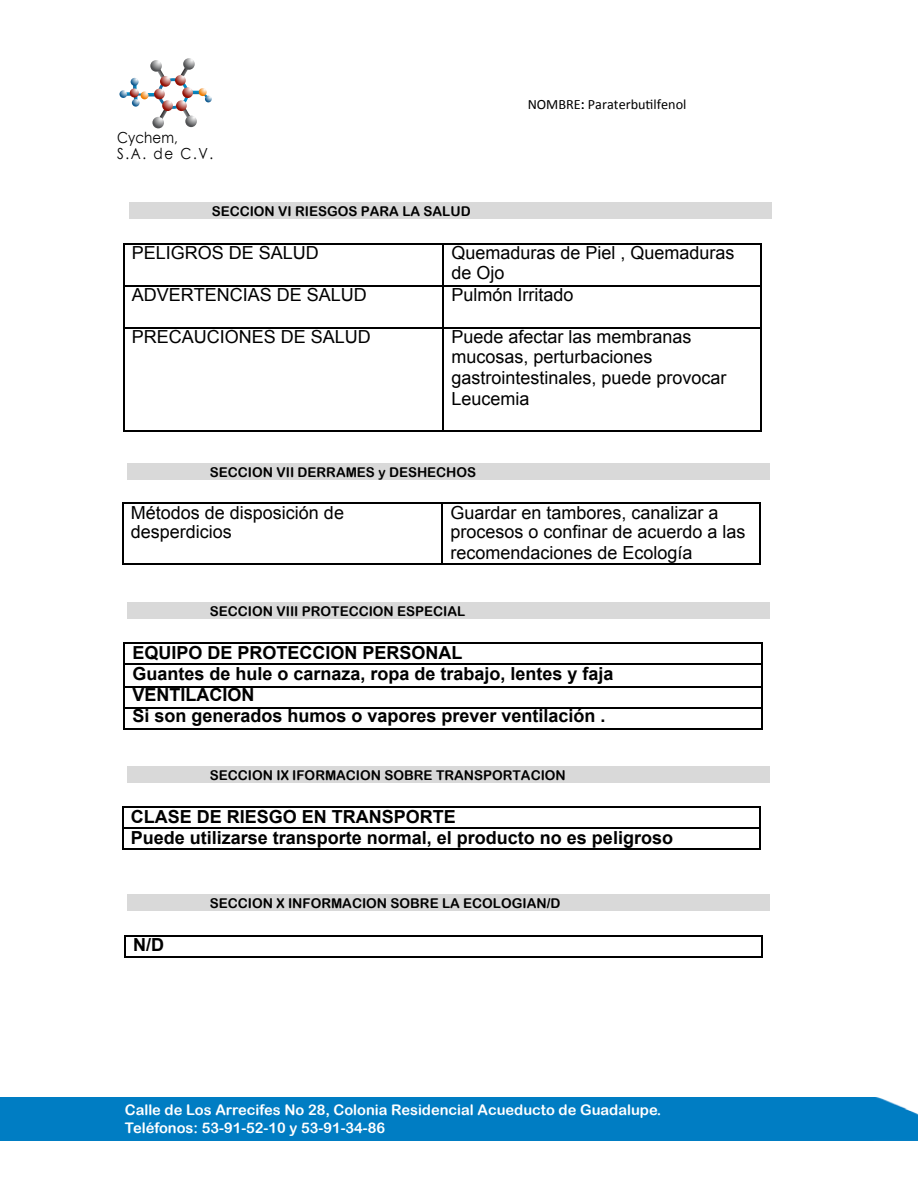
<style>
.page{position:relative;width:918px;height:1188px;background:#fff}
.page>*{position:absolute;margin:0;border:0;box-sizing:border-box;transform-origin:0 0}
.t1{font:18px/20.5px "Arial";color:#000}
.t2{font:700 18px/21px "Arial";color:#000}
.t3{font:15.3px/16.2px "Century Gothic";letter-spacing:.005em;color:#000;scale:.89 1}
.t4{font:14.7px/17.5px "Arial Rounded MT Bold";color:#fff}
.t5{font:14.25px "Calibri";color:#000}
.t6{font:13.5px "Arial Rounded MT Bold";color:#000}
</style>
<div class="page">
<div style="left:129px;top:203px;width:643px;height:16px;background:#d9d9d9"></div>
<hr style="left:124px;top:243px;width:318px;height:1px;background:#000">
<hr style="left:444px;top:243px;width:316px;height:1px;background:#000">
<hr style="left:123px;top:244px;width:1px;height:41px;background:#000">
<hr style="left:442px;top:244px;width:2px;height:41px;background:#000">
<hr style="left:760px;top:244px;width:2px;height:41px;background:#000">
<hr style="left:124px;top:285px;width:318px;height:1px;background:#000">
<hr style="left:444px;top:285px;width:316px;height:1px;background:#000">
<hr style="left:123px;top:286px;width:1px;height:41px;background:#000">
<hr style="left:442px;top:286px;width:2px;height:41px;background:#000">
<hr style="left:760px;top:286px;width:2px;height:41px;background:#000">
<hr style="left:124px;top:327px;width:318px;height:1px;background:#000">
<hr style="left:444px;top:327px;width:316px;height:1px;background:#000">
<hr style="left:123px;top:328px;width:1px;height:102px;background:#000">
<hr style="left:124px;top:430px;width:318px;height:2px;background:#000">
<hr style="left:442px;top:328px;width:2px;height:102px;background:#000">
<hr style="left:444px;top:430px;width:316px;height:2px;background:#000">
<hr style="left:760px;top:328px;width:2px;height:102px;background:#000">
<div style="left:128px;top:463px;width:642px;height:17px;background:#d9d9d9"></div>
<div style="left:128px;top:602px;width:642px;height:17px;background:#d9d9d9"></div>
<div style="left:128px;top:766px;width:642px;height:16px;background:#d9d9d9"></div>
<hr style="left:123px;top:502px;width:318px;height:2px;background:#000">
<hr style="left:443px;top:502px;width:316px;height:2px;background:#000">
<hr style="left:122px;top:504px;width:1px;height:60px;background:#000">
<hr style="left:123px;top:564px;width:318px;height:1px;background:#000">
<hr style="left:441px;top:504px;width:2px;height:60px;background:#000">
<hr style="left:443px;top:564px;width:316px;height:1px;background:#000">
<hr style="left:759px;top:504px;width:2px;height:60px;background:#000">
<hr style="left:125px;top:643px;width:636px;height:1px;background:#000">
<hr style="left:123px;top:644px;width:2px;height:20px;background:#000">
<hr style="left:125px;top:664px;width:636px;height:1px;background:#000">
<hr style="left:123px;top:665px;width:2px;height:21px;background:#000">
<hr style="left:125px;top:686px;width:636px;height:2px;background:#000">
<hr style="left:125px;top:707px;width:636px;height:2px;background:#000">
<svg style="left:123px;top:686px;width:2px;height:44px"></svg>
<hr style="left:125px;top:728px;width:636px;height:2px;background:#000">
<svg style="left:761px;top:643px;width:1px;height:87px"></svg>
<hr style="left:123px;top:806px;width:636px;height:2px;background:#000">
<hr style="left:123px;top:827px;width:636px;height:2px;background:#000">
<svg style="left:122px;top:806px;width:1px;height:44px"></svg>
<hr style="left:123px;top:848px;width:636px;height:2px;background:#000">
<svg style="left:759px;top:806px;width:2px;height:44px"></svg>
<div style="left:128px;top:895px;width:642px;height:16px;background:#d9d9d9"></div>
<hr style="left:124px;top:936px;width:2px;height:20px;background:#000">
<hr style="left:126px;top:935px;width:636px;height:1px;background:#000">
<hr style="left:126px;top:956px;width:636px;height:1px;background:#000">
<svg style="left:762px;top:935px;width:1px;height:22px"></svg>
<div style="left:0;top:1097px;width:918px;height:44px;background:#007dc3"></div>
<svg style="left:119px;top:58px;width:93px;height:70px"></svg>
<p class="t3" style="left:117px;top:129px;width:110px">Cychem,<br>S.A. de C.V.</p>
<p class="t5" style="left:528px;top:96px;width:160px">NOMBRE: Paraterbutilfenol</p>
<p class="t6" style="left:212px;top:203px;width:260px">SECCION VI RIESGOS PARA LA SALUD</p>
<p class="t1" style="left:132px;top:243px;width:189px">PELIGROS DE SALUD</p>
<p class="t1" style="left:451px;top:243px;width:285px;line-height:19.5px">Quemaduras de Piel , Quemaduras de Ojo</p>
<p class="t1" style="left:132px;top:285px;width:237px">ADVERTENCIAS DE SALUD</p>
<p class="t1" style="left:451px;top:285px;width:124px">Pulmón Irritado</p>
<p class="t1" style="left:132px;top:327px;width:241px">PRECAUCIONES DE SALUD</p>
<p class="t1" style="left:451px;top:327px;width:277px">Puede afectar las membranas mucosas, perturbaciones gastrointestinales, puede provocar<br>Leucemia</p>
<p class="t6" style="left:210px;top:464px;width:268px">SECCION VII DERRAMES y DESHECHOS</p>
<p class="t1" style="left:131px;top:503px;width:215px;line-height:19.5px">Métodos de disposición de desperdicios</p>
<p class="t1" style="left:450px;top:502px;width:297px">Guardar en tambores, canalizar a procesos o confinar de acuerdo a las recomendaciones de Ecología</p>
<p class="t6" style="left:210px;top:603px;width:257px">SECCION VIII PROTECCION ESPECIAL</p>
<p class="t2" style="left:132px;top:643px;width:483px">EQUIPO DE PROTECCION PERSONAL<br>Guantes de hule o carnaza, ropa de trabajo, lentes y faja VENTILACION<br>Si son generados humos o vapores prever ventilación .</p>
<p class="t6" style="left:210px;top:767px;width:357px">SECCION IX IFORMACION SOBRE TRANSPORTACION</p>
<p class="t2" style="left:131px;top:806px;width:544px">CLASE DE RIESGO EN TRANSPORTE<br>Puede utilizarse transporte normal, el producto no es peligroso</p>
<p class="t2" style="left:133px;top:935px;width:32px">N/D</p>
<p class="t6" style="left:210px;top:895px;width:352px">SECCION X INFORMACION SOBRE LA ECOLOGIAN/D</p>
<p class="t4" style="left:125px;top:1101px;width:538px">Calle de Los Arrecifes No 28, Colonia Residencial Acueducto de Guadalupe.<br>Teléfonos: 53-91-52-10 y 53-91-34-86</p>
</div>
